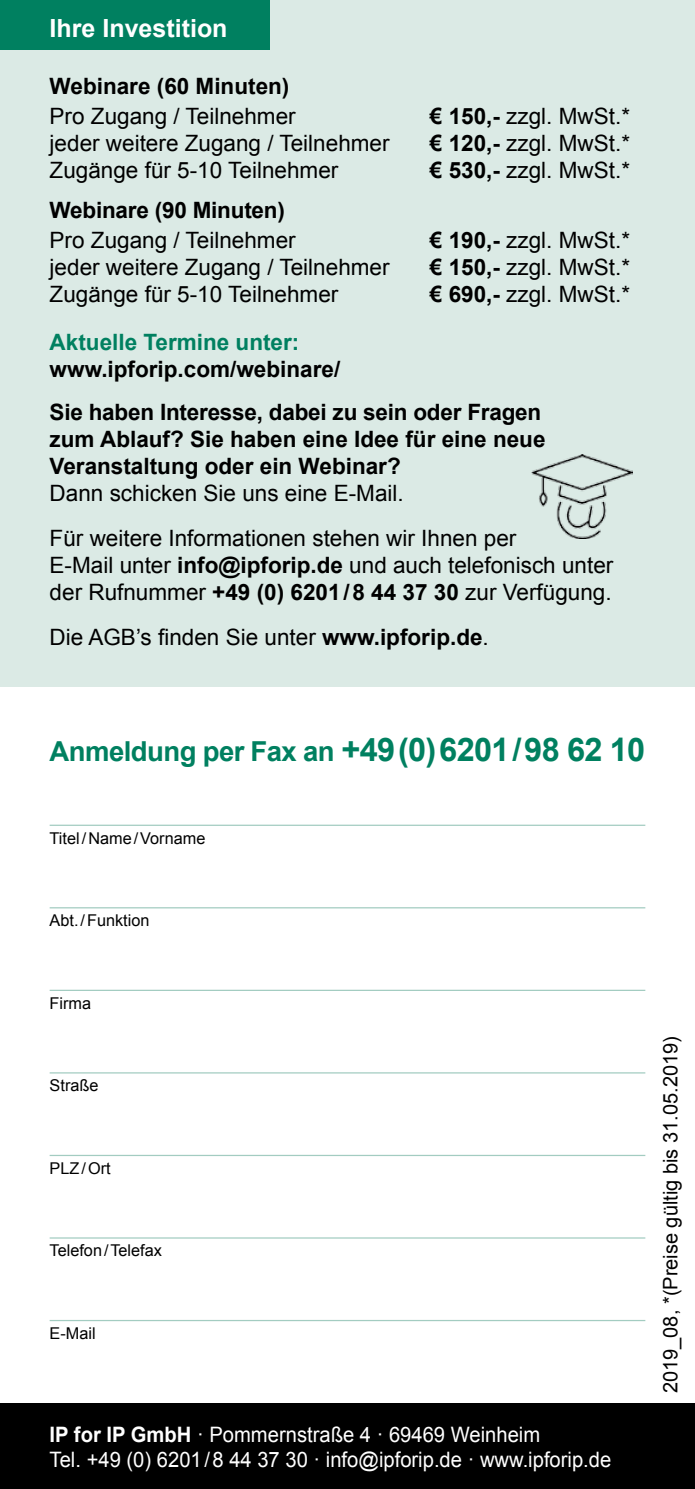
<style>
.page{position:relative;width:695px;height:1489px;background:#fff}
.page>*{position:absolute;margin:0;border:0;box-sizing:border-box;transform-origin:0 0}
.t1{font:700 27.5px "Arial";letter-spacing:-.02em;color:#008060}
.t2{font:700 25px "Arial";color:#fff}
.t3{font:22.5px/45px "Arial";color:#000}
.t4{font:700 22.5px/42.5px "Arial";color:#000}
.t5{font:700 22.5px "Arial";color:#008060}
.t6{font:21.25px/25px "Arial";color:#fff;scale:.95 1}
.t7{font:20px "Arial";color:#000}
.t8{font:16.25px "Arial";color:#000}
.s1{font-weight:700}
.s2{font-size:32.5px}
</style>
<div class="page">
<div style="left:0;top:0;width:694px;height:1488px;background:#dbeae5"></div>
<div style="left:0;top:687px;width:694px;height:801px;background:#fff"></div>
<div style="left:0;top:1403px;width:694px;height:85px;background:#000"></div>
<div style="left:0;top:0;width:269px;height:50px;background:#008060"></div>
<img style="left:531px;top:454px;width:101px;height:84px">
<hr style="left:50px;top:824px;width:595px;height:1px;background:#a3ccc1">
<hr style="left:50px;top:907px;width:595px;height:1px;background:#a3ccc1">
<hr style="left:50px;top:989px;width:595px;height:1px;background:#a3ccc1">
<hr style="left:50px;top:1072px;width:595px;height:1px;background:#a3ccc1">
<hr style="left:50px;top:1154px;width:595px;height:1px;background:#a3ccc1">
<hr style="left:50px;top:1237px;width:595px;height:1px;background:#a3ccc1">
<hr style="left:50px;top:1319px;width:595px;height:1px;background:#a3ccc1">
<p class="t2" style="left:50px;top:12px;width:179px">Ihre Investition</p>
<p class="t4" style="left:50px;top:66px;width:241px">Webinare (60 Minuten)</p>
<p class="t3" style="left:50px;top:94px;width:247px">Pro Zugang / Teilnehmer</p>
<p class="t3" style="left:430px;top:94px;width:202px"><span class="s1">€ 150,-</span> zzgl. MwSt.*</p>
<p class="t3" style="left:50px;top:121px;width:341px">jeder weitere Zugang / Teilnehmer</p>
<p class="t3" style="left:430px;top:121px;width:202px"><span class="s1">€ 120,-</span> zzgl. MwSt.*</p>
<p class="t3" style="left:50px;top:148px;width:290px">Zugänge für 5-10 Teilnehmer</p>
<p class="t3" style="left:430px;top:148px;width:202px"><span class="s1">€ 530,-</span> zzgl. MwSt.*</p>
<p class="t4" style="left:50px;top:190px;width:237px">Webinare (90 Minuten)</p>
<p class="t3" style="left:50px;top:218px;width:247px">Pro Zugang / Teilnehmer</p>
<p class="t3" style="left:430px;top:218px;width:202px"><span class="s1">€ 190,-</span> zzgl. MwSt.*</p>
<p class="t3" style="left:50px;top:245px;width:341px">jeder weitere Zugang / Teilnehmer</p>
<p class="t3" style="left:430px;top:245px;width:202px"><span class="s1">€ 150,-</span> zzgl. MwSt.*</p>
<p class="t3" style="left:50px;top:272px;width:290px">Zugänge für 5-10 Teilnehmer</p>
<p class="t3" style="left:430px;top:272px;width:202px"><span class="s1">€ 690,-</span> zzgl. MwSt.*</p>
<p class="t5" style="left:50px;top:327px;width:251px">Aktuelle Termine unter:</p>
<p class="t4" style="left:50px;top:348px;width:493px">www.ipforip.com/webinare/<br>Sie haben Interesse, dabei zu sein oder Fragen</p>
<p class="t4" style="left:50px;top:426px;width:497px;line-height:27px">zum Ablauf? Sie haben eine Idee für eine neue<br>Veranstaltung oder ein Webinar?</p>
<p class="t3" style="left:50px;top:470px;width:468px">Dann schicken Sie uns eine E-Mail.<br>Für weitere Informationen stehen wir Ihnen per</p>
<p class="t3" style="left:50px;top:551px;width:565px;line-height:27px">E-Mail unter <span class="s1">info@ipforip.de</span> und auch telefonisch unter der Rufnummer <span class="s1">+49 (0) 6201/8 44 37 30</span> zur Verfügung.</p>
<p class="t3" style="left:50px;top:614px;width:440px">Die AGB’s finden Sie unter <span class="s1">www.ipforip.de</span>.</p>
<p class="t1" style="left:50px;top:733px;width:597px">Anmeldung per Fax an <span class="s2">+49(0)6201/98 62 10</span></p>
<p class="t8" style="left:50px;top:827px;width:157px">Titel/Name/Vorname</p>
<p class="t8" style="left:50px;top:909px;width:101px">Abt./Funktion</p>
<p class="t8" style="left:50px;top:992px;width:43px">Firma</p>
<p class="t8" style="left:50px;top:1074px;width:50px">Straße</p>
<p class="t8" style="left:50px;top:1157px;width:62px">PLZ/Ort</p>
<p class="t8" style="left:50px;top:1239px;width:114px">Telefon/Telefax</p>
<p class="t8" style="left:50px;top:1322px;width:48px">E-Mail</p>
<p class="t6" style="left:50px;top:1421px;width:592px"><span class="s1">IP for IP GmbH</span> · Pommernstraße 4 · 69469 Weinheim<br>Tel. +49 (0) 6201/8 44 37 30 · info@ipforip.de · www.ipforip.de</p>
<p class="t7" style="left:657px;top:1393px;width:358px;rotate:-90deg">2019_08, *(Preise gültig bis 31.05.2019)</p>
</div>
